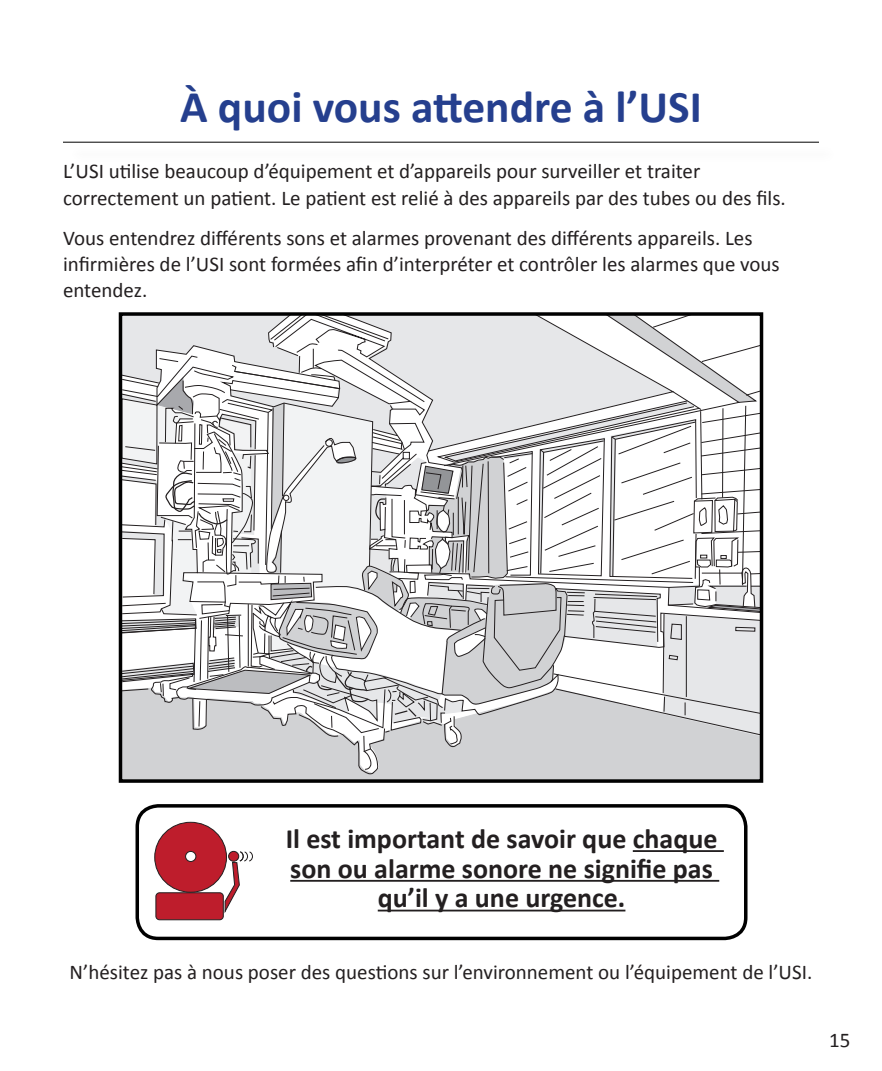
<style>
.page{position:relative;width:882px;height:1071px;background:#fff}
.page>*{position:absolute;margin:0;border:0;box-sizing:border-box;transform-origin:0 0}
.Section_Title{font:700 45.5px "Calibri";color:#253f8e}
.Body_warnings{font:700 28px/29.8px "Calibri";color:#231f20;text-align:center}
.Body{font:21px/26.2px "Calibri";color:#231f20}
</style>
<div class="page">
<div style="left:136px;top:804px;width:612px;height:136px;border:4px solid #000;border-radius:21px"></div>
<hr style="left:63px;top:142px;width:756px;height:1px;background:#000">
<hr style="left:633px;top:850px;width:91px;height:2px;background:#231f20">
<hr style="left:290px;top:880px;width:429px;height:2px;background:#231f20">
<hr style="left:378px;top:910px;width:247px;height:1px;background:#231f20">
<hr style="left:124px;top:774px;width:495px;height:4px;background:#d1d2d4">
<svg style="left:124px;top:317px;width:634px;height:457px"></svg>
<div style="left:119px;top:312px;width:644px;height:471px;border:4px solid #000"></div>
<div style="left:155px;top:822px;width:71px;height:70px;background:#be1d2c;border-radius:50%"></div>
<div style="left:186px;top:851px;width:10px;height:11px;background:#fff;border-radius:50%"></div>
<div style="left:185px;top:851px;width:11px;height:11px;border:1px solid #231f20;border-radius:50%"></div>
<div style="left:156px;top:893px;width:67px;height:27px;background:#be1d2c;border-radius:4px"></div>
<div style="left:156px;top:893px;width:67px;height:27px;border:1px solid #231f20;border-radius:4px"></div>
<svg style="left:225px;top:851px;width:28px;height:62px"></svg>
<p class="Section_Title" style="left:180px;top:78px;width:523px">À quoi vous attendre à l’USI</p>
<p class="Body" style="left:63px;top:158px;width:724px">L’USI utilise beaucoup d’équipement et d’appareils pour surveiller et traiter correctement un patient. Le patient est relié à des appareils par des tubes ou des fils.</p>
<p class="Body" style="left:63px;top:225px;width:718px">Vous entendrez différents sons et alarmes provenant des différents appareils. Les infirmières de l’USI sont formées afin d’interpréter et contrôler les alarmes que vous entendez.</p>
<p class="Body_warnings" style="left:286px;top:824px;width:433px">Il est important de savoir que chaque son ou alarme sonore ne signifie pas qu’il y a une urgence.</p>
<p class="Body" style="left:70px;top:959px;width:744px">N’hésitez pas à nous poser des questions sur l’environnement ou l’équipement de l’USI.</p>
<p class="Body" style="left:829px;top:1027px;width:23px">15</p>
</div>
